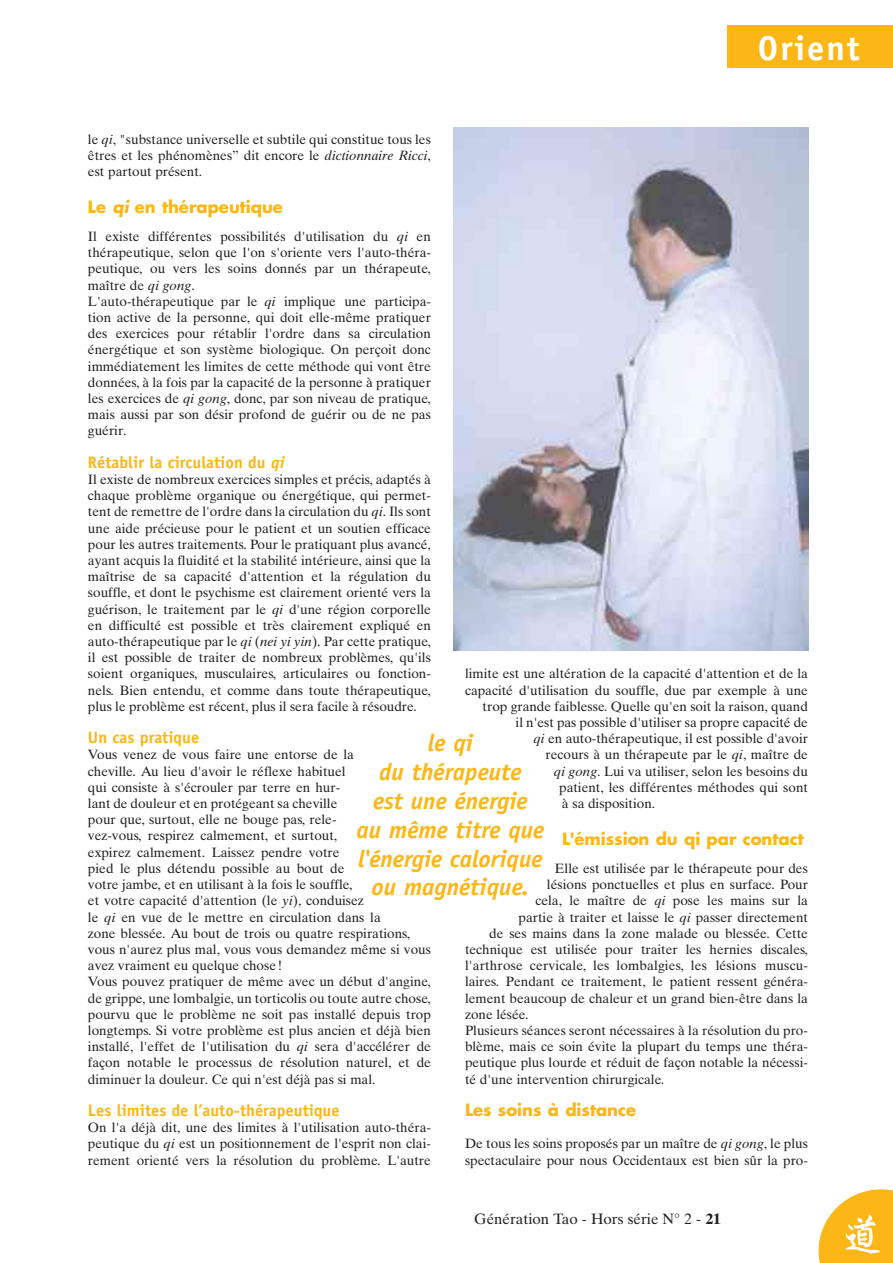
<style>
.page{position:relative;width:893px;height:1263px;background:#fff}
.page>*{position:absolute;margin:0;border:0;box-sizing:border-box;transform-origin:0 0}
.t1{font:700 34.5px "Officina Sans";letter-spacing:.055em;color:#fff}
.t2{font:italic 700 24px/28.8px "Officina Sans";color:#fcb615;text-align:center}
.t3{font:700 16.5px "Officina Sans";color:#fcb615}
.t4{font:700 16.5px "Futura";color:#fcb615}
.t5{font:15px "Times Ten";color:#231f20}
.t6{font:13.5px/16.2px "Times Ten";color:#231f20;text-align:justify}
.s1{font-style:italic}
.s2{font-weight:700}
</style>
<div class="page">
<svg style="left:453px;top:25px;width:440px;height:1238px"></svg>
<p class="t1" style="left:758px;top:35px;width:103px">Orient</p>
<p class="t6" style="left:88px;top:132px;width:344px">le <span class="s1">qi</span>, "substance universelle et subtile qui constitue tous les êtres et les phénomènes” dit encore le <span class="s1">dictionnaire Ricci</span>, est partout présent.</p>
<p class="t4" style="left:88px;top:199px;width:197px">Le <span class="s1">qi</span> en thérapeutique</p>
<p class="t6" style="left:88px;top:230px;width:344px;text-align:left">Il existe différentes possibilités d'utilisation du <span class="s1">qi</span> en thérapeutique, selon que l'on s'oriente vers l'auto-théra&shy;peutique, ou vers les soins donnés par un thérapeute, maître de <span class="s1">qi gong</span>.<br>L'auto-thérapeutique par le <span class="s1">qi</span> implique une participa&shy;tion active de la personne, qui doit elle-même pratiquer des exercices pour rétablir l'ordre dans sa circulation énergétique et son système biologique. On perçoit donc immédiatement les limites de cette méthode qui vont être données, à la fois par la capacité de la personne à pratiquer les exercices de <span class="s1">qi gong</span>, donc, par son niveau de pratique, mais aussi par son désir profond de guérir ou de ne pas guérir.</p>
<p class="t3" style="left:88px;top:456px;width:198px">Rétablir la circulation du <span class="s1">qi</span></p>
<p class="t6" style="left:88px;top:473px;width:344px">Il existe de nombreux exercices simples et précis, adaptés à chaque problème organique ou énergétique, qui permet&shy;tent de remettre de l'ordre dans la circulation du <span class="s1">qi</span>. Ils sont une aide précieuse pour le patient et un soutien efficace pour les autres traitements. Pour le pratiquant plus avancé, ayant acquis la fluidité et la stabilité intérieure, ainsi que la maîtrise de sa capacité d'attention et la régulation du souffle, et dont le psychisme est clairement orienté vers la guérison, le traitement par le <span class="s1">qi</span> d'une région corporelle en difficulté est possible et très clairement expliqué en auto-thérapeutique par le <span class="s1">qi</span> (<span class="s1">nei yi yin</span>). Par cette pratique, il est possible de traiter de nombreux problèmes, qu'ils soient organiques, musculaires, articulaires ou fonction&shy;nels. Bien entendu, et comme dans toute thérapeutique, plus le problème est récent, plus il sera facile à résoudre.</p>
<p class="t3" style="left:88px;top:731px;width:113px">Un cas pratique</p>
<p class="t6" style="left:88px;top:748px;width:344px;text-align:left">Vous venez de vous faire une entorse de la<br>cheville. Au lieu d'avoir le réflexe habituel<br>qui consiste à s'écrouler par terre en hur-<br>lant de douleur et en protégeant sa cheville<br>pour que, surtout, elle ne bouge pas, rele-<br>vez-vous, respirez calmement, et surtout,<br>expirez calmement. Laissez pendre votre<br>pied le plus détendu possible au bout de<br>votre jambe, et en utilisant à la fois le souffle,<br>et votre capacité d'attention (le <span class="s1">yi</span>), conduisez<br>le <span class="s1">qi</span> en vue de le mettre en circulation dans la<br>zone blessée. Au bout de trois ou quatre respirations, vous n'aurez plus mal, vous vous demandez même si vous avez vraiment eu quelque chose !<br>Vous pouvez pratiquer de même avec un début d'angine, de grippe, une lombalgie, un torticolis ou toute autre chose, pourvu que le problème ne soit pas installé depuis trop longtemps. Si votre problème est plus ancien et déjà bien installé, l'effet de l'utilisation du <span class="s1">qi</span> sera d'accélérer de façon notable le processus de résolution naturel, et de diminuer la douleur. Ce qui n'est déjà pas si mal.</p>
<p class="t3" style="left:88px;top:1104px;width:253px">Les limites de l’auto-thérapeutique</p>
<p class="t6" style="left:88px;top:1121px;width:344px">On l'a déjà dit, une des limites à l'utilisation auto-théra&shy;peutique du <span class="s1">qi</span> est un positionnement de l'esprit non clai&shy;rement orienté vers la résolution du problème. L'autre</p>
<p class="t6" style="left:465px;top:667px;width:344px">limite est une altération de la capacité d'attention et de la</p>
<p class="t6" style="left:465px;top:683px;width:344px">capacité d'utilisation du souffle, due par exemple à une</p>
<p class="t6" style="left:482px;top:699px;width:327px">trop grande faiblesse. Quelle qu'en soit la raison, quand</p>
<p class="t6" style="left:515px;top:716px;width:294px">il n'est pas possible d'utiliser sa propre capacité de</p>
<p class="t6" style="left:533px;top:732px;width:276px"><span class="s1">qi</span> en auto-thérapeutique, il est possible d'avoir</p>
<p class="t6" style="left:545px;top:748px;width:264px">recours à un thérapeute par le <span class="s1">qi</span>, maître de</p>
<p class="t6" style="left:554px;top:764px;width:256px"><span class="s1">qi gong</span>. Lui va utiliser, selon les besoins du</p>
<p class="t6" style="left:559px;top:780px;width:250px">patient, les différentes méthodes qui sont</p>
<p class="t6" style="left:562px;top:797px;width:95px">à sa disposition.</p>
<p class="t4" style="left:562px;top:831px;width:243px">L'émission du qi par contact</p>
<p class="t6" style="left:555px;top:861px;width:255px">Elle est utilisée par le thérapeute pour des</p>
<p class="t6" style="left:547px;top:878px;width:262px">lésions ponctuelles et plus en surface. Pour</p>
<p class="t6" style="left:535px;top:894px;width:274px">cela, le maître de <span class="s1">qi</span> pose les mains sur la</p>
<p class="t6" style="left:518px;top:910px;width:291px">partie à traiter et laisse le <span class="s1">qi</span> passer directement</p>
<p class="t6" style="left:489px;top:926px;width:320px">de ses mains dans la zone malade ou blessée. Cette</p>
<p class="t6" style="left:465px;top:942px;width:344px">technique est utilisée pour traiter les hernies discales,</p>
<p class="t6" style="left:465px;top:959px;width:344px">l'arthrose cervicale, les lombalgies, les lésions muscu-</p>
<p class="t6" style="left:465px;top:975px;width:344px">laires. Pendant ce traitement, le patient ressent généra-</p>
<p class="t6" style="left:465px;top:991px;width:344px">lement beaucoup de chaleur et un grand bien-être dans la</p>
<p class="t6" style="left:465px;top:1007px;width:65px">zone lésée.</p>
<p class="t6" style="left:465px;top:1023px;width:344px">Plusieurs séances seront nécessaires à la résolution du pro-</p>
<p class="t6" style="left:465px;top:1040px;width:344px">blème, mais ce soin évite la plupart du temps une théra-</p>
<p class="t6" style="left:465px;top:1056px;width:344px">peutique plus lourde et réduit de façon notable la nécessi-</p>
<p class="t6" style="left:465px;top:1072px;width:201px">té d'une intervention chirurgicale.</p>
<p class="t4" style="left:465px;top:1102px;width:173px">Les soins à distance</p>
<p class="t6" style="left:465px;top:1137px;width:344px">De tous les soins proposés par un maître de <span class="s1">qi gong</span>, le plus spectaculaire pour nous Occidentaux est bien sûr la pro-</p>
<p class="t2" style="left:356px;top:731px;width:189px">le qi<br>du thérapeute<br>est une énergie<br>au même titre que l'énergie calorique ou magnétique.</p>
<p class="t5" style="left:474px;top:1213px;width:248px">Génération Tao - Hors série N° 2 - <span class="s2">21</span></p>
</div>
